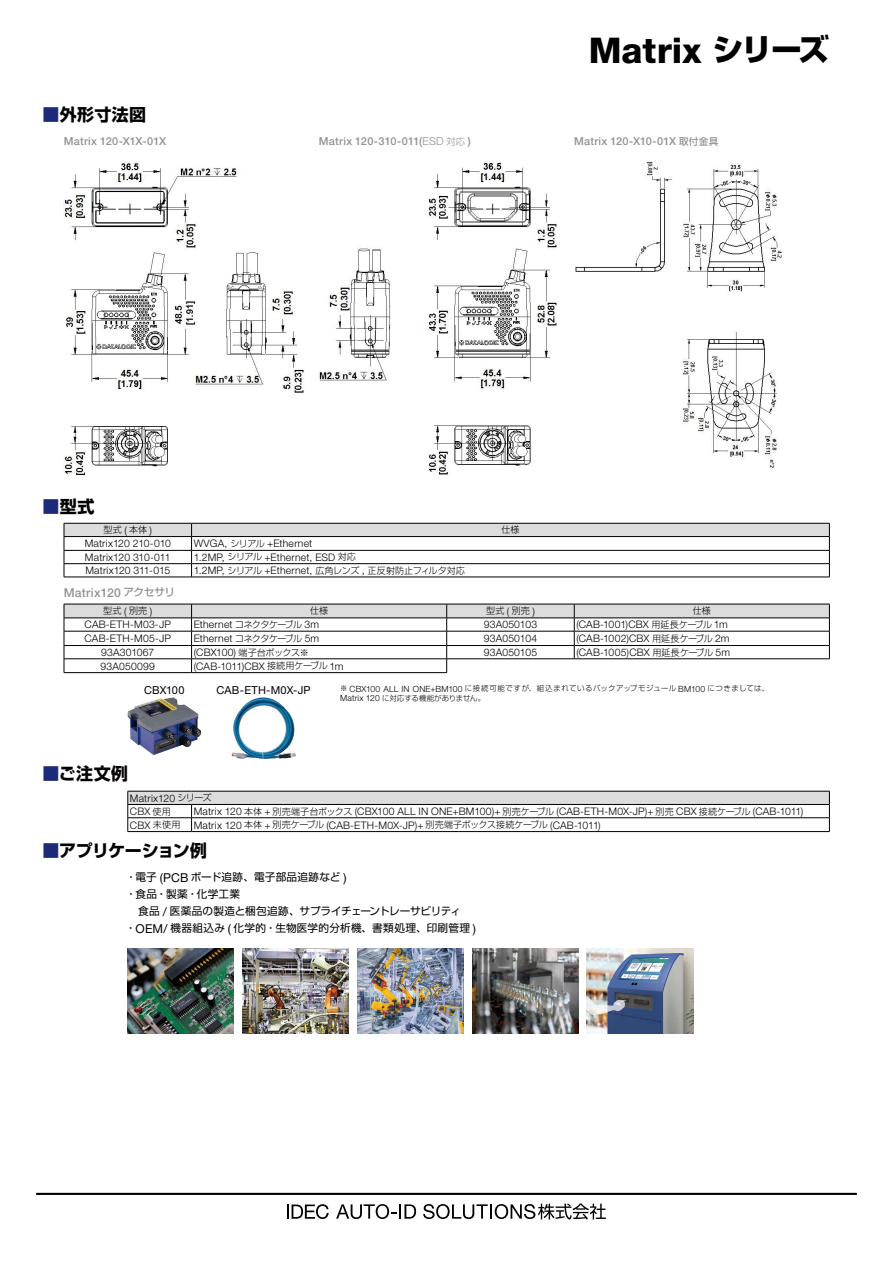
<style>
.page{position:relative;width:893px;height:1263px;background:#fff}
.page>*{position:absolute;margin:0;border:0;box-sizing:border-box;transform-origin:0 0}
.t1{font:800 35.4px "Helvetica Neue LT Pro";color:#000}
.t2{font:700 16.95px "Shin Go Pro";letter-spacing:.01em;color:#030000}
.t3{font:700 16.95px "Shin Go Pro";letter-spacing:-.035em;color:#030000}
.t4{font:500 12.15px "Helvetica Neue LT Pro";letter-spacing:.02em;color:#939394}
.t5{font:500 10.95px "Helvetica Neue LT Pro";letter-spacing:.02em;color:#939394}
.t6{font:10.95px "Helvetica Neue LT Pro";letter-spacing:.01em;color:#000}
.t7{font:10.65px/17px "Shin Go Pro";letter-spacing:.02em;color:#000}
.t8{font:300 10.35px/13.4px "Helvetica Neue LT Pro";letter-spacing:.015em;color:#000}
.t9{font:300 10.35px "Helvetica Neue LT Pro";letter-spacing:-.005em;color:#000}
.t10{font:300 9px "Shin Go Pro";letter-spacing:-.025em;color:#000}
.t11{font:300 9px "Shin Go Pro";letter-spacing:.005em;color:#000}
.t12{font:300 7.5px/9.6px "Shin Go Pro";letter-spacing:.035em;color:#000}
.s1{color:#1b2a79}
.s2{font-family:"Shin Go Pro";font-size:30.9px}
.s3{font-weight:300}
.s4{font-family:"Shin Go Pro";font-weight:300;font-size:9.6px}
.s5{font-family:"Shin Go Pro";font-size:9.6px}
.s6{font-family:"Helvetica Neue LT Pro";font-size:10.35px}
.s7{font-family:"Shin Go Pro";font-size:9px}
.s8{font-family:"Shin Go Pro";font-size:10.65px}
.s9{font-family:"Helvetica Neue LT Pro";font-size:8.55px}
.s10{font-family:"Helvetica Neue LT Pro";font-size:12.15px}
</style>
<div class="page">
<svg style="left:287px;top:1204px;width:42px;height:15px"></svg>
<svg style="left:336px;top:1204px;width:80px;height:15px"></svg>
<svg style="left:423px;top:1203px;width:183px;height:16px"></svg>
<hr style="left:36px;top:1193px;width:821px;height:2px;background:#000">
<img style="left:128px;top:948px;width:106px;height:85px">
<img style="left:242px;top:948px;width:107px;height:85px">
<img style="left:472px;top:948px;width:106px;height:85px">
<img style="left:357px;top:948px;width:106px;height:85px">
<img style="left:587px;top:948px;width:106px;height:85px">
<div style="left:128px;top:791px;width:701px;height:13px;background:#dcdcdd"></div>
<hr style="left:128px;top:791px;width:64px;height:1px;background:#000">
<hr style="left:192px;top:791px;width:638px;height:1px;background:#000">
<hr style="left:128px;top:804px;width:64px;height:1px;background:#000">
<hr style="left:192px;top:804px;width:638px;height:1px;background:#000">
<hr style="left:128px;top:817px;width:64px;height:1px;background:#000">
<svg style="left:128px;top:791px;width:1px;height:40px"></svg>
<hr style="left:192px;top:817px;width:638px;height:1px;background:#000">
<svg style="left:191px;top:805px;width:1px;height:26px"></svg>
<svg style="left:829px;top:791px;width:1px;height:40px"></svg>
<hr style="left:128px;top:831px;width:64px;height:1px;background:#000">
<hr style="left:192px;top:831px;width:638px;height:1px;background:#000">
<img style="left:64px;top:162px;width:240px;height:314px">
<img style="left:319px;top:162px;width:238px;height:314px">
<img style="left:575px;top:162px;width:208px;height:306px">
<img style="left:128px;top:697px;width:73px;height:58px">
<img style="left:232px;top:697px;width:64px;height:62px">
<svg style="left:64px;top:604px;width:766px;height:68px"></svg>
<hr style="left:64px;top:672px;width:128px;height:1px;background:#000">
<hr style="left:192px;top:672px;width:255px;height:1px;background:#000">
<svg style="left:64px;top:523px;width:766px;height:54px"></svg>
<hr style="left:64px;top:577px;width:128px;height:1px;background:#000">
<hr style="left:192px;top:577px;width:638px;height:1px;background:#000">
<h2 class="t2" style="left:43px;top:101px;width:105px"><span class="s1">■</span>外形寸法図</h2>
<h1 class="t1" style="left:589px;top:29px;width:242px">Matrix <span class="s2">シリーズ</span></h1>
<p class="t5" style="left:64px;top:134px;width:104px">Matrix 120-X1X-01X</p>
<p class="t5" style="left:319px;top:134px;width:153px">Matrix 120-310-011(<span class="s3">ESD</span> <span class="s4">対応</span> )</p>
<p class="t5" style="left:574px;top:134px;width:146px">Matrix 120-X10-01X <span class="s5">取付金具</span></p>
<h2 class="t2" style="left:43px;top:493px;width:53px"><span class="s1">■</span>型式</h2>
<p class="t11" style="left:104px;top:522px;width:50px">型式<span class="s6">(</span>本体<span class="s6">)</span></p>
<p class="t11" style="left:501px;top:522px;width:20px">仕様</p>
<p class="t8" style="left:85px;top:537px;width:88px">Matrix120 210-010</p>
<p class="t8" style="left:194px;top:537px;width:120px">WVGA, <span class="s7">シリアル</span> +Ethernet</p>
<p class="t8" style="left:85px;top:550px;width:87px">Matrix120 310-011</p>
<p class="t8" style="left:194px;top:550px;width:164px">1.2MP, <span class="s7">シリアル</span> +Ethernet, ESD <span class="s7">対応</span></p>
<p class="t8" style="left:85px;top:564px;width:86px">Matrix120 311-015</p>
<p class="t10" style="left:194px;top:563px;width:273px"><span class="s6">1.2MP,</span> シリアル <span class="s6">+Ethernet,</span> 広角レンズ <span class="s6">,</span> 正反射防止フィルタ対応</p>
<p class="t4" style="left:64px;top:585px;width:113px">Matrix120 <span class="s8">アクセサリ</span></p>
<p class="t11" style="left:103px;top:604px;width:50px">型式<span class="s6">(</span>別売<span class="s6">)</span></p>
<p class="t11" style="left:310px;top:604px;width:20px">仕様</p>
<p class="t11" style="left:486px;top:604px;width:50px">型式<span class="s6">(</span>別売<span class="s6">)</span></p>
<p class="t11" style="left:693px;top:604px;width:20px">仕様</p>
<p class="t8" style="left:85px;top:618px;width:88px">CAB-ETH-M03-JP</p>
<p class="t8" style="left:194px;top:618px;width:127px">Ethernet <span class="s7">コネクタケーブル</span> 3m</p>
<p class="t8" style="left:484px;top:618px;width:55px">93A050103</p>
<p class="t8" style="left:576px;top:618px;width:153px">(CAB-1001)CBX <span class="s7">用延長ケーブル</span> 1m</p>
<p class="t8" style="left:85px;top:632px;width:88px">CAB-ETH-M05-JP</p>
<p class="t8" style="left:194px;top:632px;width:127px">Ethernet <span class="s7">コネクタケーブル</span> 5m</p>
<p class="t8" style="left:484px;top:632px;width:55px">93A050104</p>
<p class="t8" style="left:576px;top:632px;width:155px">(CAB-1002)CBX <span class="s7">用延長ケーブル</span> 2m</p>
<p class="t8" style="left:101px;top:645px;width:55px">93A301067</p>
<p class="t8" style="left:194px;top:645px;width:117px">(CBX100) <span class="s7">端子台ボックス※</span></p>
<p class="t8" style="left:484px;top:645px;width:55px">93A050105</p>
<p class="t8" style="left:576px;top:645px;width:155px">(CAB-1005)CBX <span class="s7">用延長ケーブル</span> 5m</p>
<p class="t8" style="left:101px;top:659px;width:56px">93A050099</p>
<p class="t9" style="left:194px;top:660px;width:151px">(CAB-1011)CBX <span class="s7">接続用ケーブル</span> 1m</p>
<p class="t6" style="left:144px;top:683px;width:42px">CBX100</p>
<p class="t6" style="left:217px;top:683px;width:96px">CAB-ETH-M0X-JP</p>
<p class="t12" style="left:340px;top:683px;width:430px">※ <span class="s9">CBX100 ALL IN ONE+BM100</span> に接続可能ですが、組込まれているバックアップモジュール <span class="s9">BM100</span> につきましては、<br><span class="s9">Matrix 120</span> に対応する機能がありません。</p>
<h2 class="t2" style="left:43px;top:760px;width:87px"><span class="s1">■</span>ご注文例</h2>
<p class="t8" style="left:130px;top:791px;width:83px">Matrix120 <span class="s7">シリーズ<br></span>CBX <span class="s7">使用</span></p>
<p class="t8" style="left:194px;top:804px;width:611px">Matrix 120 <span class="s7">本体</span> + <span class="s7">別売端子台ボックス</span> (CBX100 ALL IN ONE+BM100)+ <span class="s7">別売ケーブル</span> (CAB-ETH-M0X-JP)+ <span class="s7">別売</span> CBX <span class="s7">接続ケーブル</span> (CAB-1011)</p>
<p class="t8" style="left:130px;top:818px;width:52px">CBX <span class="s7">未使用</span></p>
<p class="t8" style="left:194px;top:818px;width:409px">Matrix 120 <span class="s7">本体</span> + <span class="s7">別売ケーブル</span> (CAB-ETH-M0X-JP)+ <span class="s7">別売端子ボックス接続ケーブル</span> (CAB-1011)</p>
<h2 class="t3" style="left:43px;top:837px;width:166px"><span class="s1">■</span>アプリケーション例</h2>
<p class="t7" style="left:126px;top:867px;width:222px">・電子 <span class="s10">(PCB</span> ボード追跡、電子部品追跡など <span class="s10">)</span>・食品・製薬・化学工業</p>
<p class="t7" style="left:126px;top:901px;width:352px;text-align:center">食品 <span class="s10">/</span> 医薬品の製造と梱包追跡、サプライチェーントレーサビリティ・<span class="s10">OEM/</span> 機器組込み <span class="s10">(</span> 化学的・生物医学的分析機、書類処理、印刷管理 <span class="s10">)</span></p>
</div>
